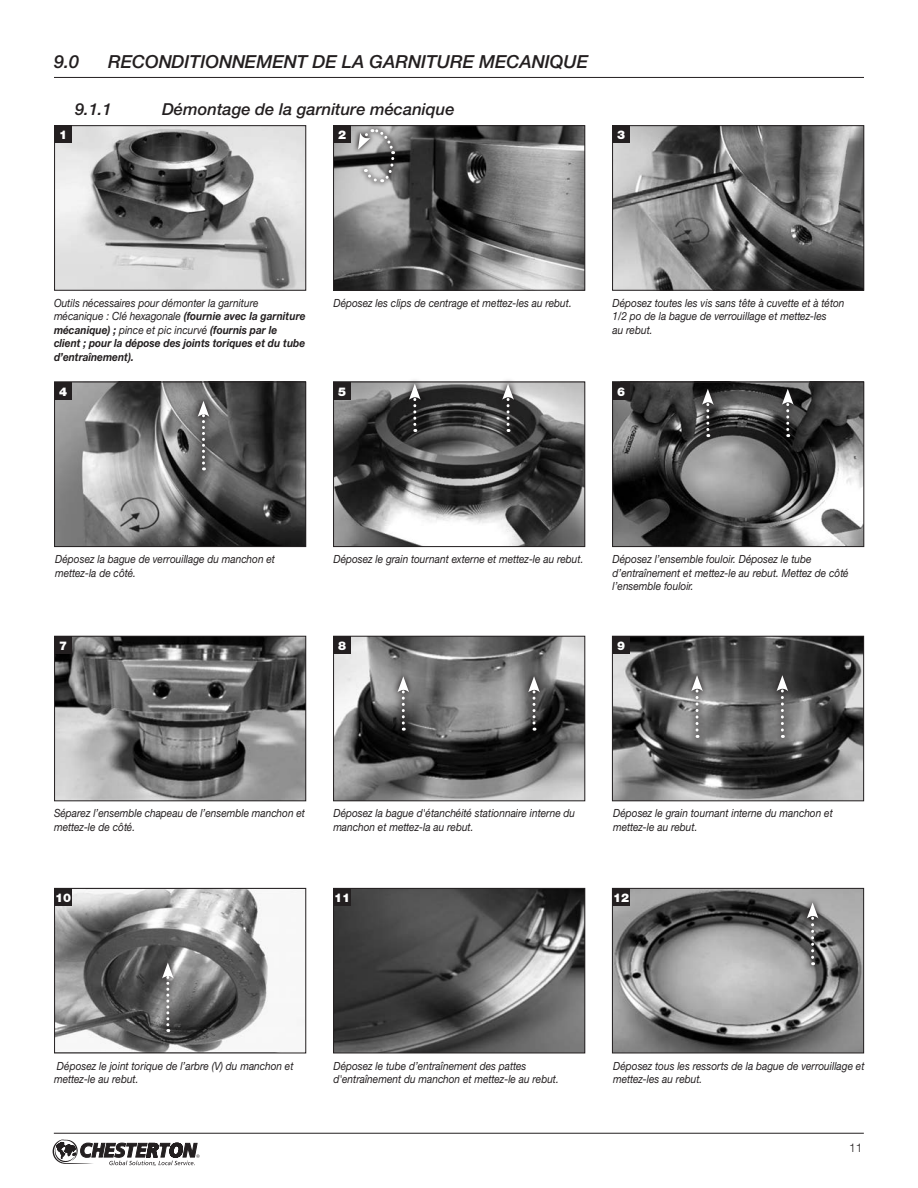
<style>
.page{position:relative;width:918px;height:1188px;background:#fff}
.page>*{position:absolute;margin:0;border:0;box-sizing:border-box;transform-origin:0 0}
.t1{font:italic 500 18px "Helvetica Neue";color:#231f20}
.t2{font:italic 500 16.5px "Helvetica Neue";color:#231f20}
.t3{font:900 12px "Helvetica Neue CE";color:#fff}
.t4{font:300 12px "Helvetica Neue CE";color:#231f20}
.t5{font:italic 11.25px/13.5px "Helvetica Neue CE";color:#231f20;scale:.9 1}
.t6{font:italic 700 11.25px/13.5px "Helvetica Neue CE";color:#231f20;scale:.9 1}
.s1{font-weight:400}
</style>
<div class="page">
<svg style="left:53px;top:1139px;width:147px;height:27px"></svg>
<hr style="left:54px;top:1133px;width:810px;height:1px;background:#231f20">
<hr style="left:54px;top:77px;width:810px;height:1px;background:#231f20">
<img style="left:56px;top:384px;width:248px;height:161px">
<div style="left:54px;top:382px;width:252px;height:165px;border:1px solid #231f20"></div>
<img style="left:56px;top:638px;width:248px;height:161px">
<div style="left:54px;top:636px;width:252px;height:165px;border:1px solid #231f20"></div>
<img style="left:56px;top:890px;width:248px;height:161px">
<div style="left:54px;top:888px;width:252px;height:165px;border:1px solid #231f20"></div>
<img style="left:56px;top:127px;width:248px;height:162px">
<div style="left:54px;top:125px;width:252px;height:166px;border:1px solid #231f20"></div>
<div style="left:54px;top:382px;width:18px;height:18px;background:#231f20"></div>
<div style="left:54px;top:636px;width:18px;height:18px;background:#231f20"></div>
<div style="left:54px;top:888px;width:18px;height:18px;background:#231f20"></div>
<div style="left:54px;top:125px;width:18px;height:18px;background:#231f20"></div>
<img style="left:335px;top:384px;width:248px;height:161px">
<div style="left:333px;top:382px;width:252px;height:165px;border:1px solid #231f20"></div>
<img style="left:335px;top:638px;width:248px;height:161px">
<div style="left:333px;top:636px;width:252px;height:165px;border:1px solid #231f20"></div>
<img style="left:335px;top:890px;width:248px;height:161px">
<div style="left:333px;top:888px;width:252px;height:165px;border:1px solid #231f20"></div>
<img style="left:335px;top:127px;width:248px;height:162px">
<div style="left:333px;top:125px;width:252px;height:166px;border:1px solid #231f20"></div>
<div style="left:333px;top:382px;width:18px;height:18px;background:#231f20"></div>
<div style="left:333px;top:636px;width:18px;height:18px;background:#231f20"></div>
<div style="left:333px;top:888px;width:18px;height:18px;background:#231f20"></div>
<div style="left:333px;top:125px;width:18px;height:18px;background:#231f20"></div>
<img style="left:614px;top:384px;width:248px;height:161px">
<div style="left:612px;top:382px;width:252px;height:165px;border:1px solid #231f20"></div>
<img style="left:614px;top:127px;width:248px;height:162px">
<div style="left:612px;top:125px;width:252px;height:166px;border:1px solid #231f20"></div>
<div style="left:612px;top:382px;width:18px;height:18px;background:#231f20"></div>
<div style="left:612px;top:125px;width:18px;height:18px;background:#231f20"></div>
<img style="left:614px;top:638px;width:248px;height:161px">
<div style="left:612px;top:636px;width:252px;height:165px;border:1px solid #231f20"></div>
<img style="left:614px;top:890px;width:248px;height:161px">
<div style="left:612px;top:888px;width:252px;height:165px;border:1px solid #231f20"></div>
<div style="left:612px;top:636px;width:18px;height:18px;background:#231f20"></div>
<div style="left:612px;top:888px;width:18px;height:18px;background:#231f20"></div>
<svg style="left:191px;top:395px;width:25px;height:82px"></svg>
<svg style="left:198px;top:401px;width:11px;height:69px"></svg>
<svg style="left:155px;top:956px;width:25px;height:83px"></svg>
<svg style="left:162px;top:963px;width:12px;height:69px"></svg>
<svg style="left:391px;top:670px;width:25px;height:67px"></svg>
<svg style="left:397px;top:676px;width:12px;height:55px"></svg>
<svg style="left:522px;top:670px;width:24px;height:67px"></svg>
<svg style="left:528px;top:676px;width:12px;height:55px"></svg>
<svg style="left:685px;top:669px;width:24px;height:76px"></svg>
<svg style="left:691px;top:675px;width:12px;height:63px"></svg>
<svg style="left:770px;top:669px;width:25px;height:76px"></svg>
<svg style="left:777px;top:675px;width:11px;height:63px"></svg>
<svg style="left:800px;top:896px;width:25px;height:76px"></svg>
<svg style="left:807px;top:903px;width:11px;height:62px"></svg>
<svg style="left:402px;top:380px;width:25px;height:59px"></svg>
<svg style="left:409px;top:384px;width:12px;height:48px"></svg>
<svg style="left:695px;top:383px;width:25px;height:61px"></svg>
<svg style="left:702px;top:389px;width:12px;height:48px"></svg>
<svg style="left:775px;top:383px;width:25px;height:61px"></svg>
<svg style="left:782px;top:389px;width:12px;height:48px"></svg>
<svg style="left:496px;top:380px;width:24px;height:59px"></svg>
<svg style="left:502px;top:384px;width:12px;height:48px"></svg>
<svg style="left:352px;top:125px;width:47px;height:62px"></svg>
<svg style="left:358px;top:127px;width:38px;height:57px;background:#8f8e8f"></svg>
<h1 class="t1" style="left:54px;top:51px;width:27px">9.0</h1>
<h1 class="t1" style="left:108px;top:51px;width:482px">RECONDITIONNEMENT DE LA GARNITURE MECANIQUE</h1>
<h2 class="t2" style="left:75px;top:99px;width:38px">9.1.1</h2>
<h2 class="t2" style="left:162px;top:99px;width:294px">Démontage de la garniture mécanique</h2>
<p class="t3" style="left:59px;top:128px;width:10px">1</p>
<p class="t3" style="left:338px;top:128px;width:10px">2</p>
<p class="t3" style="left:617px;top:128px;width:10px">3</p>
<p class="t6" style="left:54px;top:296px;width:281px"><span class="s1">Outils nécessaires pour démonter la garniture mécanique : Clé hexagonale</span> (fournie avec la garniture mécanique) ; <span class="s1">pince et pic incurvé</span> (fournis par le client ; pour la dépose des joints toriques et du tube d’entraînement).</p>
<p class="t3" style="left:59px;top:384px;width:10px">4</p>
<p class="t5" style="left:333px;top:296px;width:267px">Déposez les clips de centrage et mettez-les au rebut.</p>
<p class="t3" style="left:338px;top:384px;width:10px">5</p>
<p class="t5" style="left:613px;top:296px;width:259px">Déposez toutes les vis sans tête à cuvette et à téton<br>1/2 po de la bague de verrouillage et mettez-les<br>au rebut.</p>
<p class="t3" style="left:617px;top:384px;width:10px">6</p>
<p class="t5" style="left:55px;top:553px;width:246px">Déposez la bague de verrouillage du manchon et mettez-la de côté.</p>
<p class="t3" style="left:59px;top:638px;width:10px">7</p>
<p class="t5" style="left:333px;top:553px;width:280px">Déposez le grain tournant externe et mettez-le au rebut.</p>
<p class="t3" style="left:338px;top:638px;width:10px">8</p>
<p class="t5" style="left:613px;top:553px;width:264px">Déposez l’ensemble fouloir. Déposez le tube d’entraînement et mettez-le au rebut. Mettez de côté l’ensemble fouloir.</p>
<p class="t3" style="left:617px;top:638px;width:10px">9</p>
<p class="t5" style="left:54px;top:807px;width:280px">Séparez l’ensemble chapeau de l’ensemble manchon et mettez-le de côté.</p>
<p class="t3" style="left:55px;top:890px;width:18px">10</p>
<p class="t5" style="left:333px;top:807px;width:270px">Déposez la bague d'étanchéité stationnaire interne du manchon et mettez-la au rebut.</p>
<p class="t3" style="left:334px;top:890px;width:18px">11</p>
<p class="t5" style="left:613px;top:807px;width:246px">Déposez le grain tournant interne du manchon et mettez-le au rebut.</p>
<p class="t3" style="left:613px;top:890px;width:18px">12</p>
<p class="t5" style="left:54px;top:1059px;width:268px">Déposez le joint torique de l’arbre (V) du manchon et mettez-le au rebut.</p>
<p class="t5" style="left:333px;top:1059px;width:252px">Déposez le tube d’entraînement des pattes d'entraînement du manchon et mettez-le au rebut.</p>
<p class="t5" style="left:613px;top:1059px;width:281px">Déposez tous les ressorts de la bague de verrouillage et mettez-les au rebut.</p>
<p class="t4" style="left:849px;top:1140px;width:15px">11</p>
</div>
